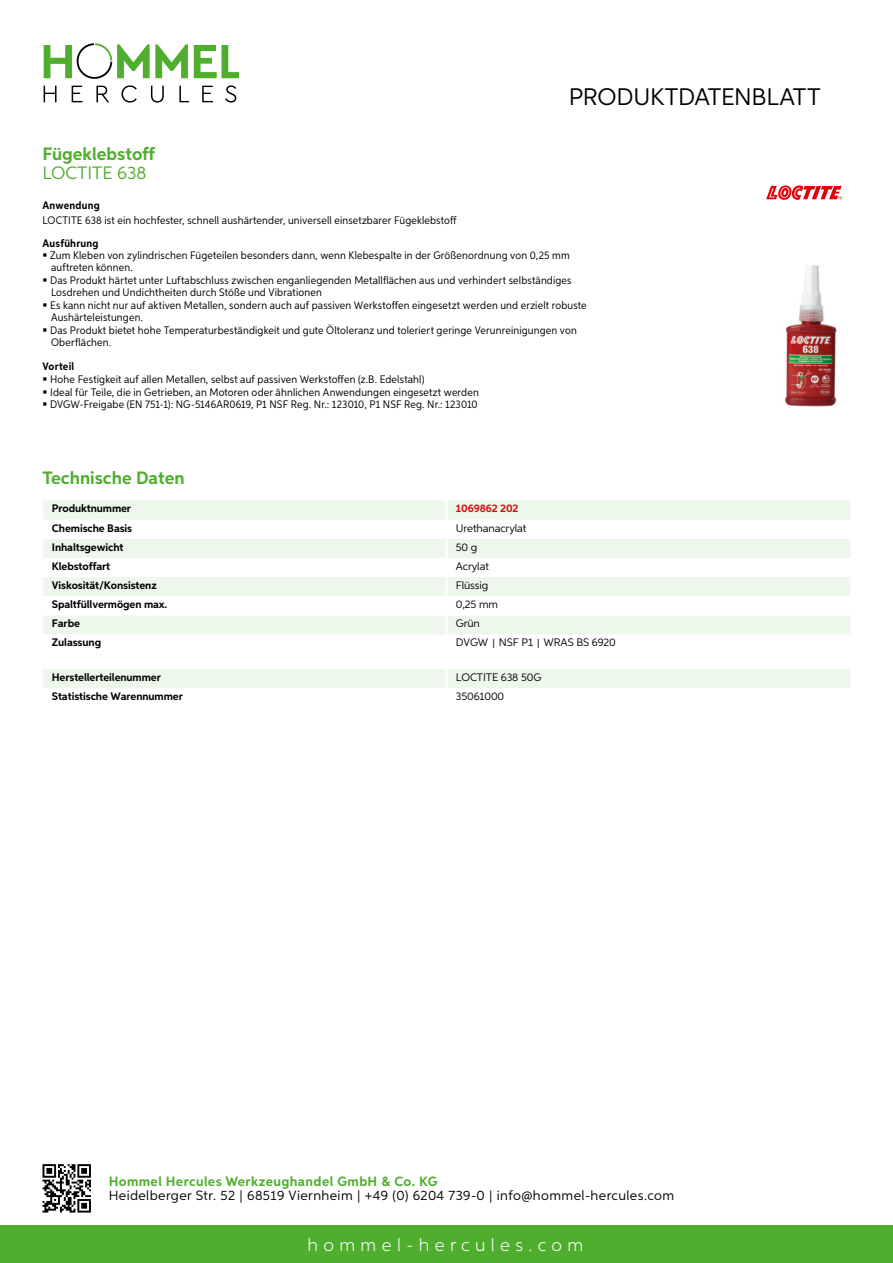
<style>
.page{position:relative;width:893px;height:1263px;background:#fff}
.page>*{position:absolute;margin:0;border:0;box-sizing:border-box;transform-origin:0 0}
.t1{font:24px "Aspira";letter-spacing:-.01em;color:#000}
.t2{font:700 18px "Aspira";color:#50ae2f}
.t3{font:300 18px "Aspira";letter-spacing:.3em;color:#fff}
.t4{font:18px "Aspira";color:#50ae2f}
.t5{font:13.5px "Aspira";letter-spacing:.03em;color:#000}
.t6{font:700 13.5px "Aspira";letter-spacing:.03em;color:#50ae2f}
.t7{font:10.95px/12.3px "Aspira Nar";letter-spacing:.015em;color:#000}
.t8{font:700 10.95px "Aspira";letter-spacing:-.01em;color:#000}
.t9{font:10.95px "Aspira";letter-spacing:-.01em;color:#000}
.t10{font:700 10.95px "Aspira Nar";letter-spacing:.02em;color:#000}
.t11{font:700 10.95px "Aspira";letter-spacing:-.01em;color:#cd1013}
.s1{font-family:"Wuerth Global";font-size:10.5px}
</style>
<div class="page">
<div style="left:0;top:1226px;width:893px;height:37px;background:#50ae2f"></div>
<svg style="left:43px;top:1164px;width:48px;height:48px"></svg>
<svg style="left:194px;top:45px;width:45px;height:33px"></svg>
<svg style="left:44px;top:43px;width:144px;height:36px"></svg>
<svg style="left:44px;top:86px;width:13px;height:16px"></svg>
<svg style="left:72px;top:86px;width:10px;height:16px"></svg>
<svg style="left:96px;top:86px;width:13px;height:16px"></svg>
<svg style="left:121px;top:85px;width:16px;height:18px"></svg>
<svg style="left:151px;top:86px;width:13px;height:17px"></svg>
<svg style="left:179px;top:86px;width:10px;height:16px"></svg>
<svg style="left:202px;top:86px;width:11px;height:16px"></svg>
<svg style="left:225px;top:85px;width:11px;height:18px"></svg>
<div style="left:43px;top:501px;width:807px;height:18px;background:#eef7eb"></div>
<svg style="left:43px;top:539px;width:807px;height:95px;fill:#eef7eb"></svg>
<hr style="left:445px;top:500px;width:3px;height:20px;background:#fff">
<hr style="left:445px;top:539px;width:3px;height:19px;background:#fff">
<hr style="left:445px;top:558px;width:3px;height:19px;background:#fff">
<hr style="left:445px;top:577px;width:3px;height:19px;background:#fff">
<hr style="left:445px;top:596px;width:3px;height:19px;background:#fff">
<hr style="left:445px;top:615px;width:3px;height:19px;background:#fff">
<div style="left:43px;top:669px;width:807px;height:19px;background:#eef7eb"></div>
<img style="left:785px;top:265px;width:52px;height:142px">
<svg style="left:766px;top:185px;width:76px;height:15px"></svg>
<h1 class="t1" style="left:569px;top:82px;width:253px">Produktdatenblatt</h1>
<h2 class="t2" style="left:43px;top:142px;width:114px">Fügeklebstoff</h2>
<h2 class="t4" style="left:43px;top:162px;width:106px">LOCTITE 638</h2>
<p class="t10" style="left:43px;top:199px;width:59px">Anwendung</p>
<p class="t7" style="left:43px;top:214px;width:416px">LOCTITE 638 ist ein hochfester, schnell aushärtender, universell einsetzbarer Fügeklebstoff</p>
<p class="t10" style="left:43px;top:236px;width:58px">Ausführung</p>
<p class="t7" style="left:50px;top:249px;width:538px">Zum Kleben von zylindrischen Fügeteilen besonders dann, wenn Klebespalte in der Größenordnung von 0,25 mm auftreten können.<br>Das Produkt härtet unter Luftabschluss zwischen enganliegenden Metallflächen aus und verhindert selbständiges Losdrehen und Undichtheiten durch Stöße und Vibrationen<br>Es kann nicht nur auf aktiven Metallen, sondern auch auf passiven Werkstoffen eingesetzt werden und erzielt robuste Aushärteleistungen.<br>Das Produkt bietet hohe Temperaturbeständigkeit und gute Öltoleranz und toleriert geringe Verunreinigungen von Oberflächen.</p>
<p class="t10" style="left:43px;top:359px;width:33px">Vorteil</p>
<p class="t7" style="left:50px;top:372px;width:430px;line-height:12.8px">Hohe Festigkeit auf allen Metallen, selbst auf passiven Werkstoffen (z.B. Edelstahl)<br>Ideal für Teile, die in Getrieben, an Motoren oder ähnlichen Anwendungen eingesetzt werden<br>DVGW-Freigabe (EN 751-1): NG-5146AR0619, P1 NSF Reg. Nr.: 123010, P1 NSF Reg. Nr.: 123010</p>
<h2 class="t2" style="left:43px;top:466px;width:144px">Technische Daten</h2>
<p class="t8" style="left:52px;top:502px;width:81px">Produktnummer</p>
<p class="t11" style="left:456px;top:502px;width:64px">1069862 202</p>
<p class="t8" style="left:52px;top:521px;width:82px">Chemische Basis</p>
<p class="t9" style="left:456px;top:521px;width:72px">U rethanacrylat</p>
<p class="t8" style="left:52px;top:540px;width:73px">Inhaltsgewicht</p>
<p class="t9" style="left:456px;top:540px;width:23px">50 g</p>
<p class="t8" style="left:52px;top:559px;width:60px">Klebstoffart</p>
<p class="t9" style="left:456px;top:559px;width:35px">Acrylat</p>
<p class="t8" style="left:52px;top:578px;width:106px">Viskosität/Konsistenz</p>
<p class="t9" style="left:456px;top:579px;width:34px">Flüssig</p>
<p class="t8" style="left:52px;top:598px;width:117px">Spaltfüllvermögen max.</p>
<p class="t9" style="left:456px;top:598px;width:44px">0,25 mm</p>
<p class="t8" style="left:52px;top:617px;width:30px">Farbe</p>
<p class="t9" style="left:456px;top:617px;width:26px">Grün</p>
<p class="t8" style="left:52px;top:636px;width:51px">Zulassung</p>
<p class="t9" style="left:456px;top:636px;width:162px">DVGW <span class="s1">|</span> N SF P1 <span class="s1">|</span> WRAS BS 6920</p>
<p class="t8" style="left:52px;top:670px;width:111px">Herstellerteilenummer</p>
<p class="t9" style="left:456px;top:670px;width:87px">LOCTITE 638 50G</p>
<p class="t8" style="left:52px;top:690px;width:132px">Statistische Warennummer</p>
<p class="t9" style="left:456px;top:690px;width:50px">35061000</p>
<p class="t6" style="left:109px;top:1172px;width:330px">Hommel Hercules Werkzeughandel GmbH &amp; Co. KG</p>
<p class="t5" style="left:109px;top:1187px;width:567px">Heidelberger Str. 52 | 68519 Viernheim | +49 (0) 6204 739-0 | info@hommel-hercules.com</p>
<h2 class="t3" style="left:307px;top:1234px;width:277px">hommel-hercules.com</h2>
</div>
